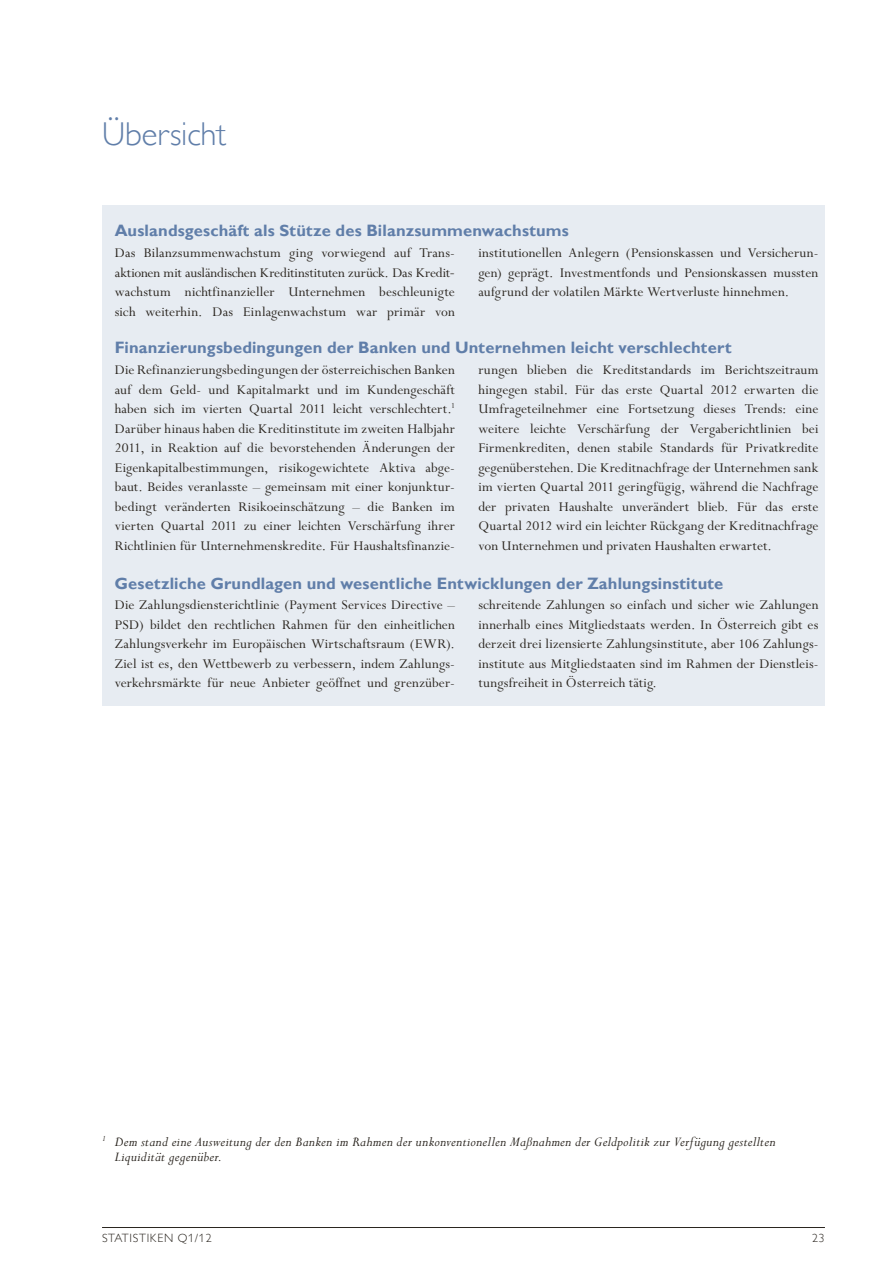
<style>
.page{position:relative;width:893px;height:1263px;background:#fff}
.page>*{position:absolute;margin:0;border:0;box-sizing:border-box;transform-origin:0 0}
.t1{font:300 33px "Gill Sans MT Pro";color:#607ea9}
.t2{font:700 16.5px "Gill Sans MT Pro";letter-spacing:.005em;color:#607ea9}
.t3{font:15px/19.5px "Perpetua Std";letter-spacing:.005em;color:#2b2620;text-align:justify}
.t4{font:italic 15px/15px "Perpetua Std";letter-spacing:.015em;color:#2b2620}
.t5{font:300 12px "Gill Sans MT Pro";letter-spacing:.06em;color:#2b2620}
</style>
<div class="page">
<hr style="left:102px;top:1227px;width:723px;height:1px;background:#2b2620">
<div style="left:102px;top:205px;width:723px;height:501px;background:#e7ecf2"></div>
<h1 class="t1" style="left:102px;top:114px;width:127px">Übersicht</h1>
<p class="t2" style="left:115px;top:220px;width:455px">Auslandsgeschäft als Stütze des Bilanzsummenwachstums</p>
<p class="t3" style="left:115px;top:244px;width:342px;text-align:left">Das Bilanzsummenwachstum ging vorwiegend auf Trans&shy;aktionen mit ausländischen Kreditinstituten zurück. Das Kredit&shy;wachstum nichtfinanzieller Unternehmen beschleunigte sich weiterhin. Das Einlagenwachstum war primär von</p>
<p class="t3" style="left:478px;top:244px;width:342px">institutionellen Anlegern (Pensionskassen und Versicherun&shy;gen) geprägt. Investmentfonds und Pensionskassen mussten aufgrund der volatilen Märkte Wertverluste hinnehmen.</p>
<p class="t2" style="left:115px;top:337px;width:618px">Finanzierungsbedingungen der Banken und Unternehmen leicht verschlechtert</p>
<p class="t3" style="left:115px;top:361px;width:342px">Die Refinanzierungsbedingungen der österreichischen Banken auf dem Geld- und Kapitalmarkt und im Kundengeschäft haben sich im vierten Quartal 2011 leicht verschlechtert.<sup>1<br></sup>Darüber hinaus haben die Kreditinstitute im zweiten Halbjahr 2011, in Reaktion auf die bevorstehenden Änderungen der Eigenkapitalbestimmungen, risikogewichtete Aktiva abge&shy;baut. Beides veranlasste – gemeinsam mit einer konjunktur&shy;bedingt veränderten Risikoeinschätzung – die Banken im vierten Quartal 2011 zu einer leichten Verschärfung ihrer Richtlinien für Unternehmenskredite. Für Haushaltsfinanzie-</p>
<p class="t3" style="left:478px;top:361px;width:342px">rungen blieben die Kreditstandards im Berichtszeitraum hingegen stabil. Für das erste Quartal 2012 erwarten die Umfrageteilnehmer eine Fortsetzung dieses Trends: eine weitere leichte Verschärfung der Vergaberichtlinien bei Firmenkrediten, denen stabile Standards für Privatkredite gegenüberstehen. Die Kreditnachfrage der Unternehmen sank im vierten Quartal 2011 geringfügig, während die Nachfrage der privaten Haushalte unverändert blieb. Für das erste Quartal 2012 wird ein leichter Rückgang der Kreditnachfrage von Unternehmen und privaten Haushalten erwartet.</p>
<p class="t2" style="left:115px;top:573px;width:610px">Gesetzliche Grundlagen und wesentliche Entwicklungen der Zahlungsinstitute</p>
<p class="t3" style="left:115px;top:596px;width:342px">Die Zahlungsdiensterichtlinie (Payment Services Directive – PSD) bildet den rechtlichen Rahmen für den einheitlichen Zahlungsverkehr im Europäischen Wirtschaftsraum (EWR).<br>Ziel ist es, den Wettbewerb zu verbessern, indem Zahlungs&shy;verkehrsmärkte für neue Anbieter geöffnet und grenzüber-</p>
<p class="t3" style="left:478px;top:596px;width:342px">schreitende Zahlungen so einfach und sicher wie Zahlungen innerhalb eines Mitgliedstaats werden. In Österreich gibt es derzeit drei lizensierte Zahlungsinstitute, aber 106 Zahlungs&shy;institute aus Mitgliedstaaten sind im Rahmen der Dienstleis&shy;tungsfreiheit in Österreich tätig.</p>
<p class="t4" style="left:115px;top:1135px;width:662px;text-indent:-13px"><sup>1</sup> Dem stand eine Ausweitung der den Banken im Rahmen der unkonventionellen Maßnahmen der Geldpolitik zur Verfügung gestellten<br>Liquidität gegenüber.</p>
<p class="t5" style="left:102px;top:1231px;width:111px">Statistiken Q1/12</p>
<p class="t5" style="left:812px;top:1231px;width:14px">23</p>
</div>
